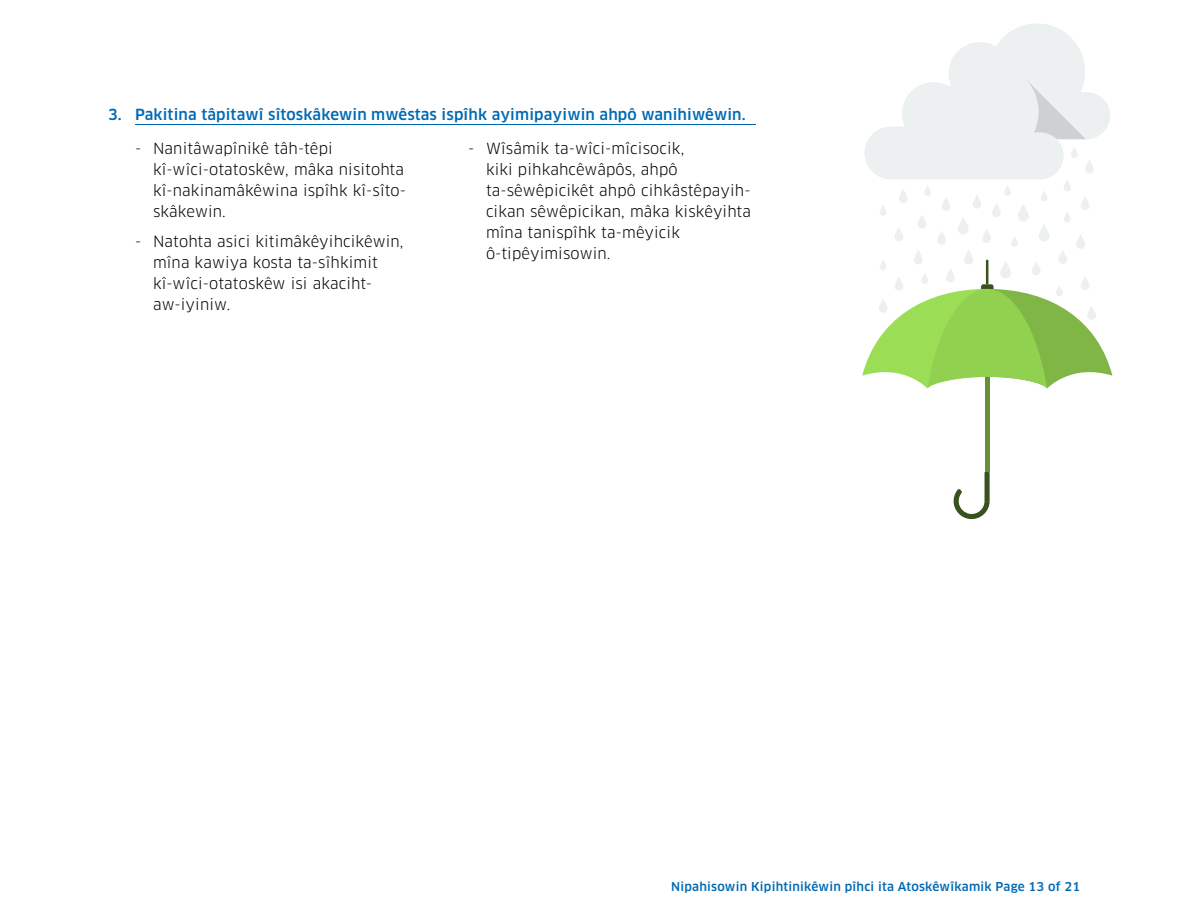
<style>
.page{position:relative;width:1188px;height:918px;background:#fff}
.page>*{position:absolute;margin:0;border:0;box-sizing:border-box;transform-origin:0 0}
.t1{font:15px/21px "Clan OT";letter-spacing:.01em;color:#000}
.t2{font:500 15px "Clan OT";letter-spacing:.01em;color:#0069b3}
.t3{font:500 12px "Clan OT";letter-spacing:.02em;color:#0069b3}
</style>
<div class="page">
<hr style="left:985px;top:357px;width:4px;height:115px;background:#659037">
<svg style="left:862px;top:260px;width:250px;height:128px"></svg>
<svg style="left:953px;top:472px;width:37px;height:48px"></svg>
<svg style="left:918px;top:214px;width:8px;height:15px"></svg>
<svg style="left:914px;top:250px;width:9px;height:14px"></svg>
<svg style="left:992px;top:203px;width:9px;height:14px"></svg>
<div style="left:879px;top:299px;width:8px;height:14px;background:#ecf0f1;border-radius:4px"></div>
<svg style="left:1081px;top:276px;width:9px;height:14px"></svg>
<div style="left:942px;top:197px;width:8px;height:14px;background:#ecf0f1;border-radius:4px"></div>
<div style="left:895px;top:277px;width:8px;height:14px;background:#ecf0f1;border-radius:4px"></div>
<svg style="left:1032px;top:261px;width:9px;height:14px"></svg>
<svg style="left:946px;top:268px;width:9px;height:14px"></svg>
<svg style="left:1058px;top:250px;width:9px;height:14px"></svg>
<div style="left:1087px;top:306px;width:9px;height:14px;background:#ecf0f1;border-radius:4px"></div>
<svg style="left:1039px;top:224px;width:10px;height:17px"></svg>
<svg style="left:1076px;top:234px;width:9px;height:15px"></svg>
<div style="left:1011px;top:236px;width:7px;height:11px;background:#ecf0f1;border-radius:3px"></div>
<div style="left:924px;top:185px;width:7px;height:11px;background:#ecf0f1;border-radius:3px"></div>
<div style="left:921px;top:273px;width:7px;height:11px;background:#ecf0f1;border-radius:3px"></div>
<svg style="left:880px;top:259px;width:7px;height:11px"></svg>
<div style="left:1056px;top:285px;width:7px;height:11px;background:#ecf0f1;border-radius:3px"></div>
<div style="left:1041px;top:190px;width:7px;height:12px;background:#ecf0f1;border-radius:3px"></div>
<div style="left:1064px;top:211px;width:7px;height:12px;background:#ecf0f1;border-radius:3px"></div>
<div style="left:880px;top:205px;width:7px;height:11px;background:#ecf0f1;border-radius:3px"></div>
<div style="left:1004px;top:185px;width:7px;height:11px;background:#ecf0f1;border-radius:3px"></div>
<svg style="left:899px;top:189px;width:9px;height:14px"></svg>
<div style="left:1064px;top:179px;width:7px;height:12px;background:#ecf0f1;border-radius:4px"></div>
<div style="left:937px;top:231px;width:9px;height:14px;background:#ecf0f1;border-radius:4px"></div>
<svg style="left:1081px;top:196px;width:9px;height:14px"></svg>
<svg style="left:1000px;top:261px;width:11px;height:17px"></svg>
<div style="left:964px;top:250px;width:9px;height:14px;background:#ecf0f1;border-radius:5px"></div>
<svg style="left:982px;top:229px;width:9px;height:14px"></svg>
<div style="left:895px;top:227px;width:8px;height:14px;background:#ecf0f1;border-radius:4px"></div>
<svg style="left:958px;top:217px;width:11px;height:17px"></svg>
<svg style="left:973px;top:194px;width:8px;height:15px"></svg>
<svg style="left:1018px;top:204px;width:11px;height:18px"></svg>
<svg style="left:864px;top:23px;width:246px;height:156px"></svg>
<hr style="left:135px;top:124px;width:621px;height:1px;background:#0069b3">
<p class="t2" style="left:108px;top:106px;width:639px">3. Pakitina tâpitawî sîtoskâkewin mwêstas ispîhk ayimipayiwin ahpô wanihiwêwin.</p>
<p class="t1" style="left:153px;top:138px;width:255px;text-indent:-18px">- Nanitâwapînikê tâh-têpi kî-wîci-otatoskêw, mâka nisitohta kî-nakinamâkêwina ispîhk kî-sîto&shy;skâkewin.</p>
<p class="t1" style="left:153px;top:231px;width:252px;text-indent:-18px">- Natohta asici kitimâkêyihcikêwin, mîna kawiya kosta ta-sîhkimit kî-wîci-otatoskêw isi akaciht&shy;aw-iyiniw.</p>
<p class="t1" style="left:486px;top:138px;width:267px;text-indent:-18px">- Wîsâmik ta-wîci-mîcisocik,<br>kiki pihkahcêwâpôs, ahpô ta-sêwêpicikêt ahpô cihkâstêpayih&shy;cikan sêwêpicikan, mâka kiskêyihta mîna tanispîhk ta-mêyicik ô-tipêyimisowin.</p>
<p class="t3" style="left:671px;top:880px;width:411px">Nipahisowin Kipihtinikêwin pîhci ita Atoskêwîkamik Page 13 of 21</p>
</div>
